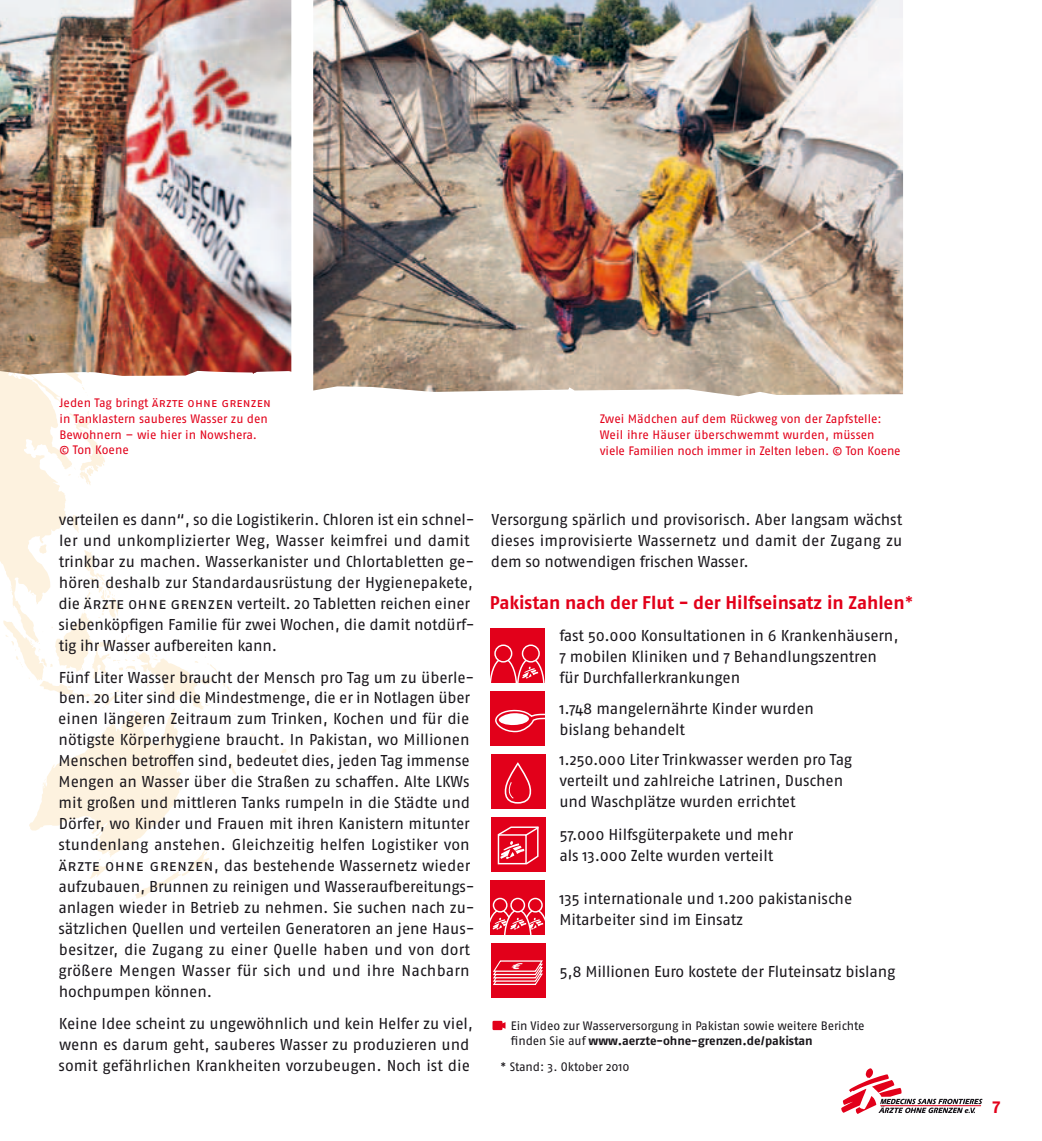
<style>
.page{position:relative;width:1042px;height:1141px;background:#fff}
.page>*{position:absolute;margin:0;border:0;box-sizing:border-box;transform-origin:0 0}
.t1{font:700 18.38px "Fago OT";color:#e2001a}
.t2{font:700 17.5px "Fago OT";color:#e2001a}
.t3{font:15.75px/21px "Fago OT";letter-spacing:-.01em;color:#1a171c}
.t4{font:12.25px/15.8px "Fago OT";color:#e2001a}
.t5{font:12.25px/15.8px "Fago OT";letter-spacing:-.005em;color:#1a171c}
.t6{font:italic 700 8.75px "Fago OT";color:#fff;scale:1.79 1}
.s1{font-weight:400}
.s2{font-weight:700}
</style>
<div class="page">
<svg style="left:841px;top:1068px;width:141px;height:46px"></svg>
<svg style="left:251px;top:734px;width:6px;height:26px"></svg>
<svg style="left:281px;top:743px;width:13px;height:16px"></svg>
<svg style="left:0;top:376px;width:244px;height:525px"></svg>
<img style="left:0;top:0;width:291px;height:376px">
<img style="left:313px;top:0;width:590px;height:396px">
<svg style="left:492px;top:1021px;width:13px;height:9px"></svg>
<div style="left:491px;top:628px;width:54px;height:55px;background:#e2001a"></div>
<div style="left:522px;top:644px;width:18px;height:19px;border:1px solid #fff;border-radius:50%"></div>
<div style="left:494px;top:644px;width:18px;height:19px;border:1px solid #fff;border-radius:50%"></div>
<svg style="left:491px;top:657px;width:54px;height:26px"></svg>
<div style="left:491px;top:754px;width:54px;height:55px;background:#e2001a"></div>
<svg style="left:504px;top:762px;width:28px;height:42px"></svg>
<div style="left:491px;top:817px;width:54px;height:55px;background:#e2001a"></div>
<svg style="left:497px;top:826px;width:42px;height:39px"></svg>
<div style="left:491px;top:943px;width:54px;height:54px;background:#e2001a"></div>
<div style="left:490px;top:691px;width:55px;height:55px;background:#e2001a"></div>
<div style="left:491px;top:880px;width:54px;height:54px;background:#e2001a"></div>
<div style="left:528px;top:898px;width:15px;height:15px;border:1px solid #fff;border-radius:50%"></div>
<div style="left:493px;top:898px;width:14px;height:15px;border:1px solid #fff;border-radius:50%"></div>
<div style="left:510px;top:898px;width:15px;height:15px;border:1px solid #fff;border-radius:50%"></div>
<svg style="left:490px;top:909px;width:56px;height:77px"></svg>
<svg style="left:495px;top:709px;width:50px;height:24px"></svg>
<div style="left:499px;top:713px;width:30px;height:12px;background:#fff;border-radius:50%"></div>
<p class="t4" style="left:60px;top:397px;width:213px">Jeden Tag bringt ärzte ohne grenzen in Tanklastern sauberes Wasser zu den<br>Bewohnern – wie hier in Nowshera.<br>© Ton Koene</p>
<p class="t4" style="left:600px;top:413px;width:302px">Zwei Mädchen auf dem Rückweg von der Zapfstelle:<br>Weil ihre Häuser überschwemmt wurden, müssen viele Familien noch immer in Zelten leben. © Ton Koene</p>
<p class="t3" style="left:58px;top:511px;width:418px">verteilen es dann“, so die Logistikerin. Chloren ist ein schnel&shy;ler und unkomplizierter Weg, Wasser keimfrei und damit trinkbar zu machen. Wasserkanister und Chlortabletten ge&shy;hören deshalb zur Standardausrüstung der Hygienepakete, die ärzte ohne grenzen verteilt. 20 Tabletten reichen einer siebenköpfigen Familie für zwei Wochen, die damit notdürf&shy;tig ihr Wasser aufbereiten kann.</p>
<p class="t3" style="left:58px;top:669px;width:418px">Fünf Liter Wasser braucht der Mensch pro Tag um zu überle&shy;ben. 20 Liter sind die Mindestmenge, die er in Notlagen über einen längeren Zeitraum zum Trinken, Kochen und für die nötigste Körperhygiene braucht. In Pakistan, wo Millionen Menschen betroffen sind, bedeutet dies, jeden Tag immense Mengen an Wasser über die Straßen zu schaffen. Alte LKWs mit großen und mittleren Tanks rumpeln in die Städte und Dörfer, wo Kinder und Frauen mit ihren Kanistern mitunter stundenlang anstehen. Gleichzeitig helfen Logistiker von ärzte ohne grenzen, das bestehende Wassernetz wieder aufzubauen, Brunnen zu reinigen und Wasseraufbereitungs&shy;anlagen wieder in Betrieb zu nehmen. Sie suchen nach zu&shy;sätzlichen Quellen und verteilen Generatoren an jene Haus&shy;besitzer, die Zugang zu einer Quelle haben und von dort größere Mengen Wasser für sich und und ihre Nachbarn hochpumpen können.</p>
<p class="t3" style="left:59px;top:1015px;width:416px">Keine Idee scheint zu ungewöhnlich und kein Helfer zu viel, wenn es darum geht, sauberes Wasser zu produzieren und somit gefährlichen Krankheiten vorzubeugen. Noch ist die</p>
<p class="t3" style="left:491px;top:511px;width:413px;text-align:justify">Versorgung spärlich und provisorisch. Aber langsam wächst dieses improvisierte Wassernetz und damit der Zugang zu dem so notwendigen frischen Wasser.</p>
<p class="t1" style="left:490px;top:596px;width:425px">Pakistan nach der Flut - der Hilfseinsatz in Zahlen<span class="s1">*</span></p>
<p class="t3" style="left:559px;top:627px;width:340px">fast 50.000 Konsultationen in 6 Krankenhäusern,<br>7 mobilen Kliniken und 7 Behandlungszentren für Durchfall erkrankungen</p>
<p class="t3" style="left:559px;top:700px;width:256px">1.748 mangelernährte Kinder wurden bislang behandelt</p>
<p class="t3" style="left:559px;top:751px;width:294px">1.250.000 Liter Trinkwasser werden pro Tag verteilt und zahlreiche Latrinen, Duschen und Waschplätze wurden errichtet</p>
<p class="t3" style="left:559px;top:826px;width:236px">57.000 Hilfsgüterpakete und mehr als 13.000 Zelte wurden verteilt</p>
<p class="t3" style="left:559px;top:890px;width:294px">135 internationale und 1.200 pakistanische<br>Mitarbeiter sind im Einsatz</p>
<p class="t3" style="left:559px;top:963px;width:337px">5,8 Millionen Euro kostete der Fluteinsatz bislang</p>
<p class="t6" style="left:510px;top:963px;width:10px">€</p>
<p class="t5" style="left:511px;top:1019px;width:355px">Ein Video zur Wasserversorgung in Pakistan sowie weitere Berichte finden Sie auf <span class="s2">www.aerzte-ohne-grenzen.de/pakistan</span></p>
<p class="t5" style="left:501px;top:1060px;width:130px">* Stand: 3. Oktober 2010</p>
<p class="t2" style="left:992px;top:1101px;width:9px">7</p>
</div>
